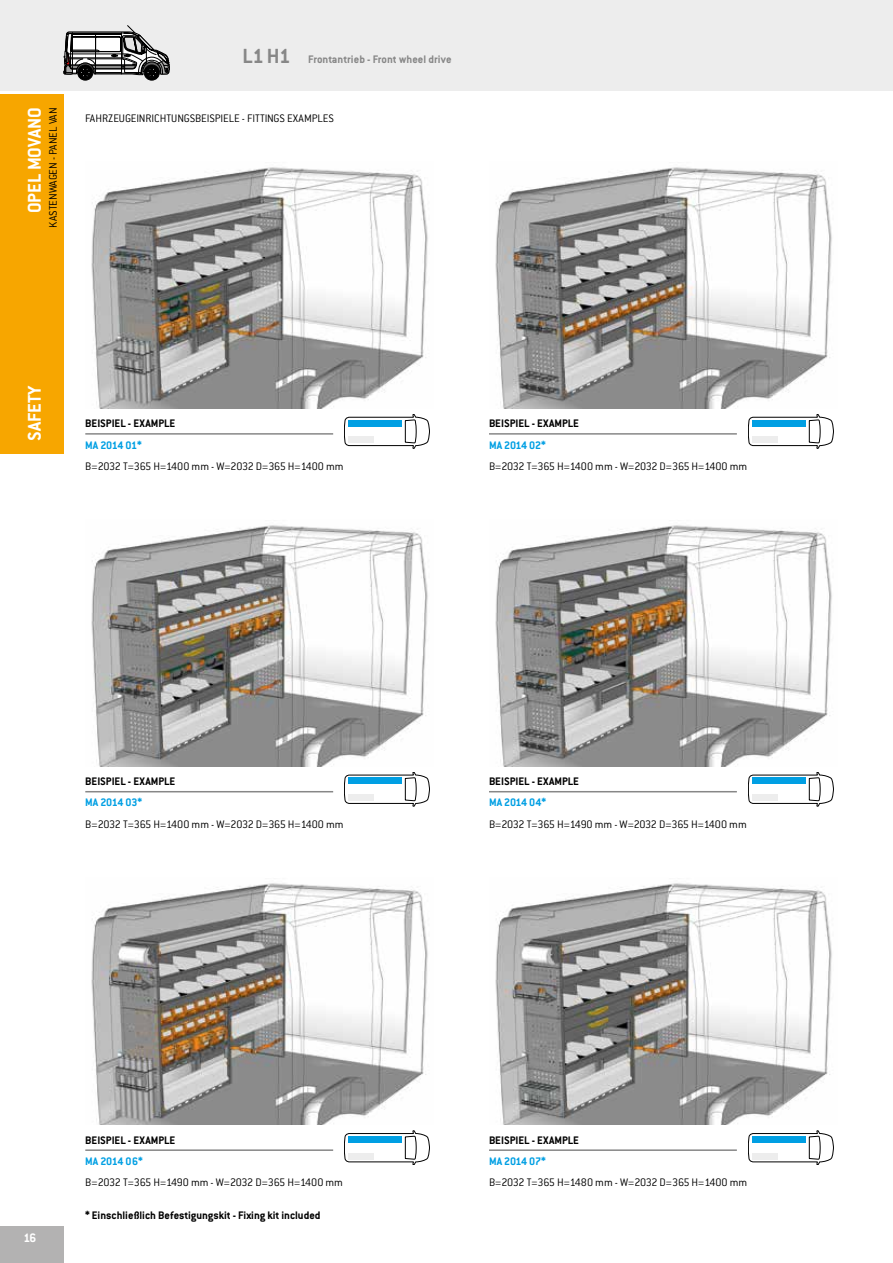
<style>
.page{position:relative;width:893px;height:1263px;background:#fff}
.page>*{position:absolute;margin:0;border:0;box-sizing:border-box;transform-origin:0 0}
.t1{font:700 22.5px "Conduit ITC Pro";color:#878787}
.t2{font:700 20.25px "Conduit ITC Pro";color:#fff}
.t3{font:700 13.5px "Conduit ITC Pro";color:#fff}
.t4{font:300 12px "Conduit ITC Pro";letter-spacing:-.02em;color:#000}
.t5{font:700 12px "Conduit ITC Pro";color:#000}
.t6{font:300 12px "Conduit ITC Pro";color:#000}
.t7{font:700 12px "Conduit ITC Pro";letter-spacing:-.02em;color:#009fe3}
.t8{font:700 12px "Conduit ITC Pro";letter-spacing:.005em;color:#878787}
</style>
<div class="page">
<div style="left:0;top:0;width:893px;height:90px;background:#ededed"></div>
<div style="left:0;top:1226px;width:64px;height:37px;background:#b3b2b2"></div>
<div style="left:0;top:95px;width:64px;height:359px;background:#f7a600"></div>
<img style="left:91px;top:167px;width:337px;height:241px">
<img style="left:495px;top:167px;width:337px;height:241px">
<img style="left:91px;top:525px;width:337px;height:241px">
<img style="left:495px;top:525px;width:337px;height:241px">
<img style="left:91px;top:883px;width:337px;height:241px">
<img style="left:495px;top:883px;width:337px;height:241px">
<svg style="left:344px;top:414px;width:86px;height:35px"></svg>
<div style="left:348px;top:420px;width:54px;height:6px;background:#009fe3"></div>
<div style="left:348px;top:437px;width:26px;height:6px;background:#ededed"></div>
<svg style="left:344px;top:772px;width:86px;height:34px"></svg>
<div style="left:348px;top:778px;width:54px;height:6px;background:#009fe3"></div>
<div style="left:348px;top:794px;width:26px;height:7px;background:#ededed"></div>
<svg style="left:344px;top:1130px;width:86px;height:35px"></svg>
<div style="left:348px;top:1136px;width:54px;height:6px;background:#009fe3"></div>
<div style="left:348px;top:1153px;width:26px;height:6px;background:#ededed"></div>
<svg style="left:748px;top:414px;width:86px;height:35px"></svg>
<div style="left:752px;top:420px;width:54px;height:6px;background:#009fe3"></div>
<div style="left:752px;top:437px;width:26px;height:6px;background:#ededed"></div>
<svg style="left:748px;top:772px;width:86px;height:34px"></svg>
<div style="left:752px;top:778px;width:54px;height:6px;background:#009fe3"></div>
<div style="left:752px;top:794px;width:26px;height:7px;background:#ededed"></div>
<svg style="left:748px;top:1130px;width:86px;height:35px"></svg>
<div style="left:752px;top:1136px;width:54px;height:6px;background:#009fe3"></div>
<div style="left:752px;top:1153px;width:26px;height:6px;background:#ededed"></div>
<svg style="left:64px;top:25px;width:105px;height:55px"></svg>
<hr style="left:489px;top:433px;width:248px;height:2px;background:#878787">
<hr style="left:489px;top:791px;width:248px;height:1px;background:#878787">
<hr style="left:489px;top:1149px;width:248px;height:2px;background:#878787">
<hr style="left:85px;top:433px;width:248px;height:2px;background:#878787">
<hr style="left:85px;top:791px;width:248px;height:1px;background:#878787">
<hr style="left:85px;top:1149px;width:248px;height:2px;background:#878787">
<h1 class="t1" style="left:243px;top:43px;width:50px">L1 H1</h1>
<p class="t8" style="left:308px;top:52px;width:145px">Frontantrieb - Front wheel drive</p>
<h2 class="t2" style="left:23px;top:213px;width:107px;rotate:-90deg">OPEL MOVANO</h2>
<p class="t6" style="left:47px;top:228px;width:122px;rotate:-90deg">KASTENWAGEN - PANEL VAN</p>
<p class="t6" style="left:85px;top:112px;width:251px">FAHRZEUGEINRICHTUNGSBEISPIELE - FITTINGS EXAMPLES</p>
<h2 class="t2" style="left:23px;top:441px;width:58px;rotate:-90deg">SAFETY</h2>
<p class="t5" style="left:85px;top:417px;width:91px">BEISPIEL - EXAMPLE</p>
<p class="t7" style="left:85px;top:438px;width:58px">MA 2014 01*</p>
<p class="t4" style="left:85px;top:460px;width:260px">B=2032 T=365 H=1400 mm - W=2032 D=365 H=1400 mm</p>
<p class="t5" style="left:489px;top:417px;width:91px">BEISPIEL - EXAMPLE</p>
<p class="t7" style="left:489px;top:438px;width:58px">MA 2014 02*</p>
<p class="t4" style="left:489px;top:460px;width:260px">B=2032 T=365 H=1400 mm - W=2032 D=365 H=1400 mm</p>
<p class="t5" style="left:85px;top:774px;width:91px">BEISPIEL - EXAMPLE</p>
<p class="t5" style="left:489px;top:774px;width:91px">BEISPIEL - EXAMPLE</p>
<p class="t7" style="left:85px;top:796px;width:58px">MA 2014 03*</p>
<p class="t7" style="left:489px;top:796px;width:59px">MA 2014 04*</p>
<p class="t4" style="left:85px;top:817px;width:260px">B=2032 T=365 H=1400 mm - W=2032 D=365 H=1400 mm</p>
<p class="t4" style="left:489px;top:817px;width:259px">B=2032 T=365 H=1490 mm - W=2032 D=365 H=1400 mm</p>
<p class="t3" style="left:24px;top:1229px;width:14px">16</p>
<p class="t5" style="left:85px;top:1133px;width:91px">BEISPIEL - EXAMPLE</p>
<p class="t7" style="left:85px;top:1154px;width:59px">MA 2014 06*</p>
<p class="t4" style="left:85px;top:1176px;width:259px">B=2032 T=365 H=1490 mm - W=2032 D=365 H=1400 mm</p>
<p class="t5" style="left:85px;top:1209px;width:237px">* Einschließlich Befestigungskit - Fixing kit included</p>
<p class="t5" style="left:489px;top:1133px;width:91px">BEISPIEL - EXAMPLE</p>
<p class="t7" style="left:489px;top:1154px;width:58px">MA 2014 07*</p>
<p class="t4" style="left:489px;top:1176px;width:260px">B=2032 T=365 H=1480 mm - W=2032 D=365 H=1400 mm</p>
</div>
